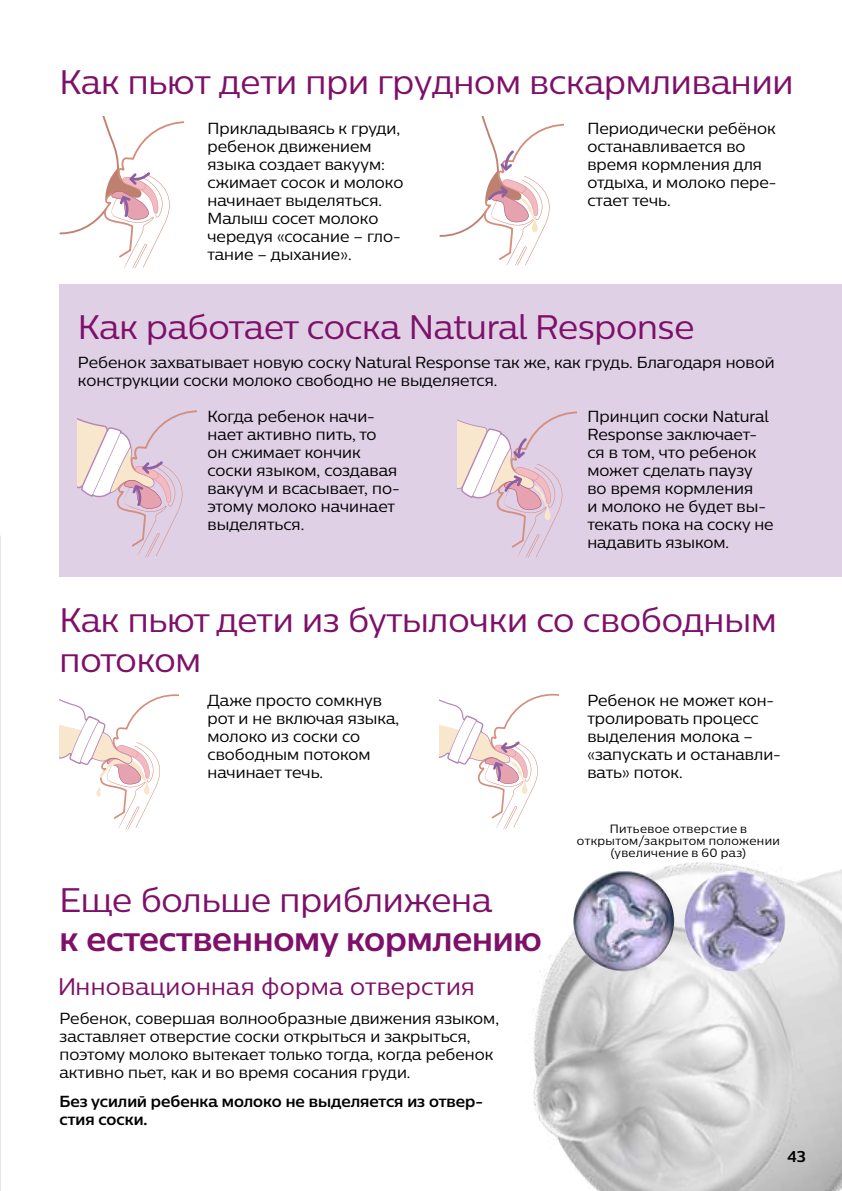
<style>
.page{position:relative;width:842px;height:1191px;background:#fff}
.page>*{position:absolute;margin:0;border:0;box-sizing:border-box;transform-origin:0 0}
.t1{font:34px/40px "Centrale Sans";letter-spacing:-.005em;color:#7e1069}
.t2{font:700 34px "Centrale Sans";letter-spacing:-.005em;color:#7e1069}
.t3{font:24px "Centrale Sans";letter-spacing:.015em;color:#7e1069}
.t4{font:16px/18px "Centrale Sans";color:#000}
.t5{font:700 16px/18px "Centrale Sans";color:#000}
.t6{font:700 15.6px "Centrale Sans";color:#000}
.t7{font:12px/12px "Centrale Sans";letter-spacing:.03em;color:#000;text-align:center}
</style>
<div class="page">
<div style="left:60px;top:285px;width:782px;height:292px;background:#e0d0e6"></div>
<svg style="left:78px;top:410px;width:118px;height:148px"></svg>
<svg style="left:457px;top:411px;width:119px;height:146px"></svg>
<svg style="left:60px;top:116px;width:123px;height:152px"></svg>
<svg style="left:439px;top:116px;width:124px;height:149px"></svg>
<svg style="left:60px;top:694px;width:119px;height:136px"></svg>
<svg style="left:439px;top:693px;width:119px;height:81px"></svg>
<img style="left:478px;top:774px;width:364px;height:417px">
<img style="left:573px;top:870px;width:101px;height:101px;border-radius:50px">
<img style="left:684px;top:870px;width:101px;height:101px;border-radius:50px">
<h1 class="t1" style="left:60px;top:61px;width:736px">Как пьют дети при грудном вскармливании</h1>
<p class="t4" style="left:207px;top:119px;width:197px">Прикладываясь к груди, ребенок движением языка создает вакуум: сжимает сосок и молоко начинает выделяться.<br>Малыш сосет молоко чередуя «сосание – гло&shy;тание – дыхание».</p>
<p class="t4" style="left:587px;top:119px;width:191px">Периодически ребёнок останавливается во время кормления для отдыха, и молоко пере&shy;стает течь.</p>
<h1 class="t1" style="left:78px;top:306px;width:618px">Как работает соска Natural Response</h1>
<p class="t4" style="left:78px;top:353px;width:698px">Ребенок захватывает новую соску Natural Response так же, как грудь. Благодаря новой конструкции соски молоко свободно не выделяется.</p>
<p class="t4" style="left:207px;top:407px;width:194px">Когда ребенок начи&shy;нает активно пить, то он сжимает кончик соски языком, создавая вакуум и всасывает, по&shy;этому молоко начинает выделяться.</p>
<p class="t4" style="left:587px;top:407px;width:188px">Принцип соски Natural<br>Response заключает&shy;ся в том, что ребенок может сделать паузу во время кормления<br>и молоко не будет вы&shy;текать пока на соску не надавить языком.</p>
<h1 class="t1" style="left:60px;top:599px;width:719px">Как пьют дети из бутылочки со свободным потоком</h1>
<p class="t4" style="left:207px;top:691px;width:193px">Даже просто сомкнув рот и не включая языка, молоко из соски со свободным потоком начинает течь.</p>
<h1 class="t1" style="left:60px;top:880px;width:434px">Еще больше приближена</h1>
<h1 class="t2" style="left:60px;top:916px;width:484px">к естественному кормлению</h1>
<h2 class="t3" style="left:60px;top:971px;width:417px">Инновационная форма отверстия</h2>
<p class="t4" style="left:60px;top:1009px;width:441px">Ребенок, совершая волнообразные движения языком, заставляет отверстие соски открыться и закрыться, поэтому молоко вытекает только тогда, когда ребенок активно пьет, как и во время сосания груди.</p>
<p class="t5" style="left:60px;top:1092px;width:425px">Без усилий ребенка молоко не выделяется из отвер&shy;стия соски.</p>
<p class="t4" style="left:587px;top:691px;width:195px">Ребенок не может кон&shy;тролировать процесс выделения молока – «запускать и останавли&shy;вать» поток.</p>
<p class="t7" style="left:577px;top:822px;width:204px">Питьевое отверстие в открытом/закрытом положении (увеличение в 60 раз)</p>
<p class="t6" style="left:787px;top:1146px;width:20px">43</p>
</div>
